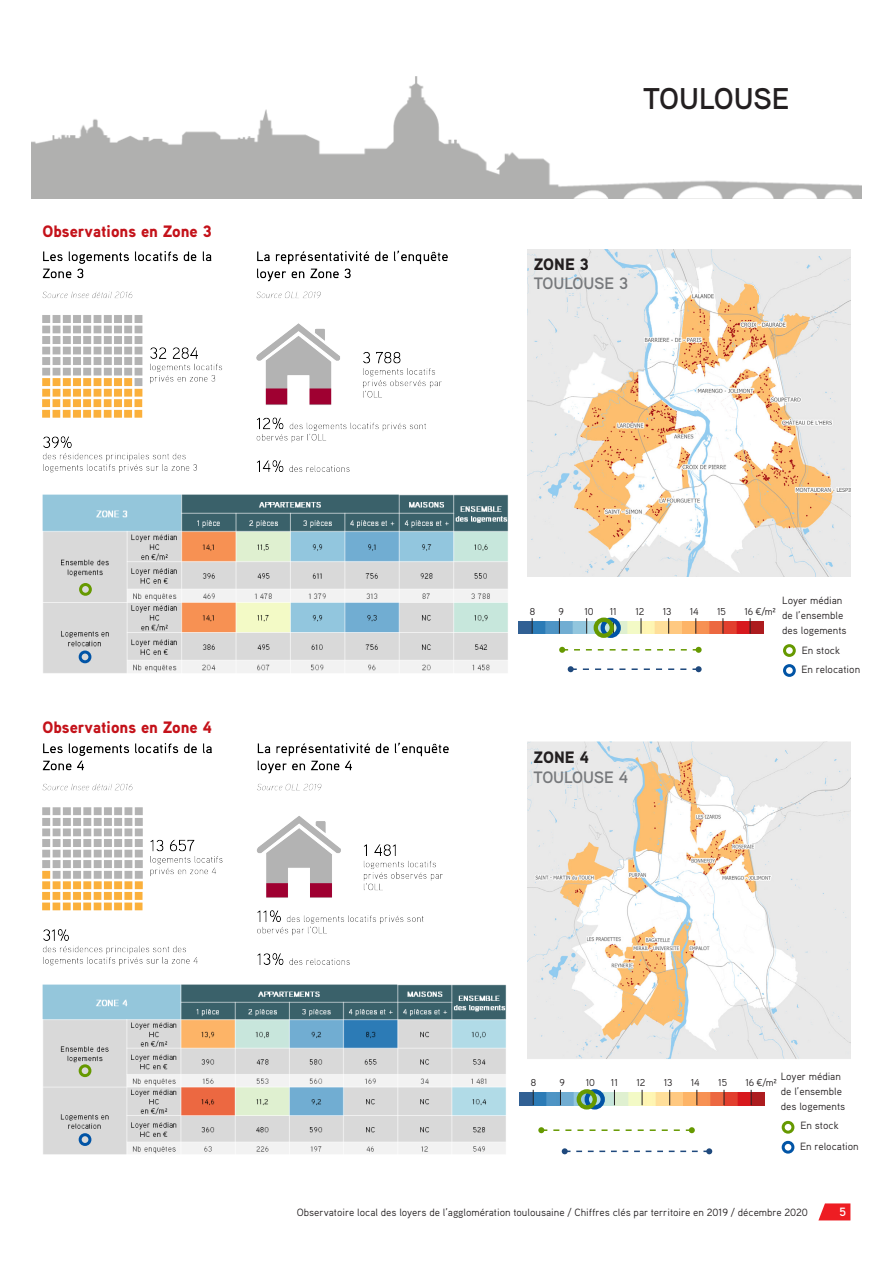
<style>
.page{position:relative;width:893px;height:1263px;background:#fff}
.page>*{position:absolute;margin:0;border:0;box-sizing:border-box;transform-origin:0 0}
.Texte{font:700 30px "Aaux Pro OT";color:#231f20}
.Texte-2{font:900 16.5px "Aaux Pro OT";color:#c4121a}
.Texte-3{font:700 16.5px "Aaux Pro OT";color:#76787b}
.Texte-4{font:900 16.5px "Aaux Pro OT";color:#231f20}
.t1{font:700 12px "Aaux Pro OT";color:#fff}
.Texte-5{font:10.5px/15px "Aaux Pro OT";color:#231f20}
.Texte-6{font:10.05px "Aaux Pro OT";letter-spacing:-.025em;color:#231f20}
</style>
<div class="page">
<svg style="left:818px;top:1203px;width:32px;height:17px"></svg>
<img style="left:42px;top:984px;width:464px;height:171px">
<img style="left:32px;top:76px;width:829px;height:122px">
<div style="left:547px;top:51px;width:314px;height:102px;background:#fff"></div>
<img style="left:527px;top:249px;width:323px;height:327px">
<img style="left:43px;top:250px;width:405px;height:223px">
<img style="left:519px;top:621px;width:244px;height:13px">
<svg style="left:532px;top:618px;width:1px;height:16px"></svg>
<svg style="left:559px;top:618px;width:1px;height:16px"></svg>
<svg style="left:641px;top:618px;width:1px;height:16px"></svg>
<svg style="left:668px;top:618px;width:1px;height:16px"></svg>
<svg style="left:695px;top:618px;width:1px;height:16px"></svg>
<svg style="left:586px;top:618px;width:1px;height:16px"></svg>
<svg style="left:723px;top:618px;width:1px;height:16px"></svg>
<svg style="left:750px;top:618px;width:1px;height:16px"></svg>
<div style="left:600px;top:618px;width:21px;height:20px;border:4px solid #0154a6;border-radius:50%"></div>
<div style="left:594px;top:617px;width:20px;height:21px;border:4px solid #690;border-radius:50%"></div>
<div style="left:783px;top:644px;width:13px;height:13px;border:3px solid #690;border-radius:50%"></div>
<div style="left:783px;top:664px;width:13px;height:13px;border:3px solid #0154a6;border-radius:50%"></div>
<img style="left:527px;top:742px;width:323px;height:317px">
<img style="left:520px;top:1093px;width:244px;height:12px">
<svg style="left:533px;top:1090px;width:1px;height:15px"></svg>
<svg style="left:560px;top:1090px;width:1px;height:15px"></svg>
<svg style="left:614px;top:1090px;width:1px;height:15px"></svg>
<svg style="left:642px;top:1090px;width:1px;height:15px"></svg>
<svg style="left:669px;top:1090px;width:1px;height:15px"></svg>
<svg style="left:697px;top:1090px;width:1px;height:15px"></svg>
<svg style="left:724px;top:1090px;width:1px;height:15px"></svg>
<svg style="left:751px;top:1090px;width:1px;height:15px"></svg>
<div style="left:585px;top:1089px;width:20px;height:20px;border:4px solid #0154a6;border-radius:50%"></div>
<div style="left:577px;top:1089px;width:20px;height:20px;border:4px solid #690;border-radius:50%"></div>
<div style="left:782px;top:1121px;width:12px;height:13px;border:3px solid #690;border-radius:50%"></div>
<div style="left:782px;top:1141px;width:12px;height:12px;border:3px solid #0154a6;border-radius:50%"></div>
<img style="left:42px;top:742px;width:407px;height:224px">
<svg style="left:568px;top:666px;width:134px;height:6px"></svg>
<svg style="left:559px;top:647px;width:143px;height:6px"></svg>
<svg style="left:562px;top:1148px;width:150px;height:6px"></svg>
<svg style="left:538px;top:1127px;width:157px;height:6px"></svg>
<img style="left:42px;top:495px;width:466px;height:178px">
<div style="left:79px;top:583px;width:13px;height:13px;border:3px solid #690;border-radius:50%"></div>
<div style="left:79px;top:650px;width:12px;height:13px;border:3px solid #0154a6;border-radius:50%"></div>
<div style="left:79px;top:1064px;width:12px;height:13px;border:3px solid #690;border-radius:50%"></div>
<div style="left:79px;top:1133px;width:12px;height:13px;border:3px solid #0154a6;border-radius:50%"></div>
<div style="left:16px;top:52px;width:188px;height:63px;background:#fff"></div>
<p class="Texte-2" style="left:43px;top:220px;width:171px">Observations en Zone 3</p>
<p class="Texte" style="left:643px;top:79px;width:148px">TOULOUSE</p>
<p class="Texte-4" style="left:534px;top:253px;width:57px">ZONE 3</p>
<p class="Texte-3" style="left:534px;top:273px;width:96px">TOULOUSE 3</p>
<p class="Texte-2" style="left:43px;top:717px;width:171px">Observations en Zone 4</p>
<p class="Texte-6" style="left:530px;top:605px;width:7px">8</p>
<p class="Texte-6" style="left:558px;top:605px;width:7px">9</p>
<p class="Texte-6" style="left:585px;top:605px;width:11px">10</p>
<p class="Texte-6" style="left:610px;top:605px;width:9px">11</p>
<p class="Texte-6" style="left:635px;top:605px;width:10px">12</p>
<p class="Texte-6" style="left:663px;top:605px;width:10px">13</p>
<p class="Texte-6" style="left:690px;top:605px;width:10px">14</p>
<p class="Texte-6" style="left:717px;top:605px;width:10px">15</p>
<p class="Texte-6" style="left:744px;top:605px;width:33px">16 €/m²</p>
<p class="Texte-5" style="left:782px;top:593px;width:66px">Loyer médian de l’ensemble des logements</p>
<p class="Texte-5" style="left:802px;top:642px;width:40px">En stock</p>
<p class="Texte-5" style="left:801px;top:662px;width:60px">En relocation</p>
<p class="Texte-4" style="left:533px;top:747px;width:57px">ZONE 4</p>
<p class="Texte-3" style="left:533px;top:766px;width:96px">TOULOUSE 4</p>
<p class="Texte-6" style="left:531px;top:1076px;width:7px">8</p>
<p class="Texte-6" style="left:559px;top:1076px;width:7px">9</p>
<p class="Texte-6" style="left:586px;top:1076px;width:11px">10</p>
<p class="Texte-6" style="left:611px;top:1076px;width:9px">11</p>
<p class="Texte-6" style="left:636px;top:1076px;width:10px">12</p>
<p class="Texte-6" style="left:664px;top:1076px;width:10px">13</p>
<p class="Texte-6" style="left:691px;top:1076px;width:10px">14</p>
<p class="Texte-6" style="left:718px;top:1076px;width:10px">15</p>
<p class="Texte-6" style="left:745px;top:1076px;width:33px">16 €/m²</p>
<p class="Texte-5" style="left:781px;top:1068px;width:66px">Loyer médian de l’ensemble des logements</p>
<p class="Texte-5" style="left:800px;top:1118px;width:40px">En stock</p>
<p class="Texte-5" style="left:800px;top:1139px;width:60px">En relocation</p>
<p class="Texte-5" style="left:297px;top:1204px;width:513px">Observatoire local des loyers de l’agglomération toulousaine / Chiffres clés par territoire en 2019 / décembre 2020</p>
<p class="t1" style="left:840px;top:1204px;width:8px">5</p>
</div>
